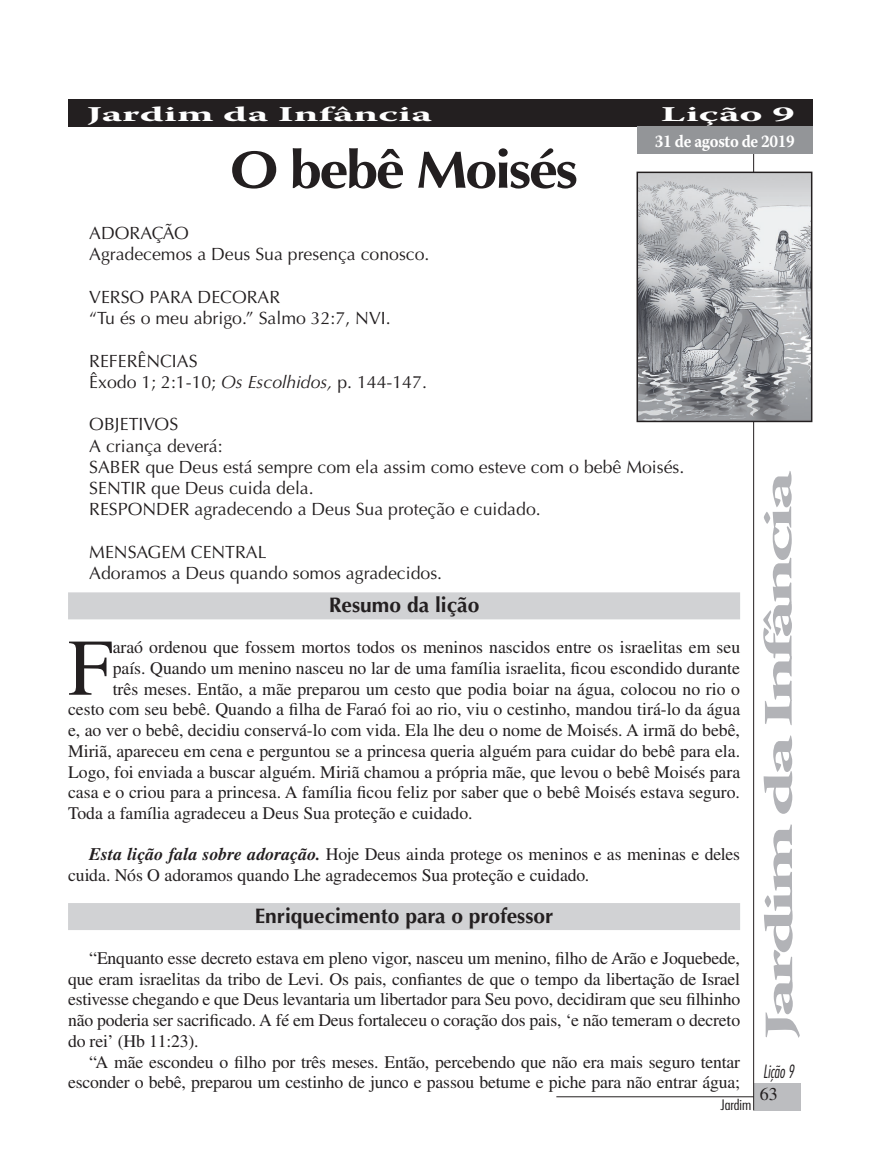
<style>
.page{position:relative;width:872px;height:1170px;background:#fff}
.page>*{position:absolute;margin:0;border:0;box-sizing:border-box;transform-origin:0 0}
.t1{font:80.25px "Times LT Std";color:#231f20}
.t2{font:700 52.5px "Optima LT Std";letter-spacing:-.04em;color:#231f20;scale:1.1 1}
.t3{font:700 40.5px "Warnock Pro";letter-spacing:-.07em;color:#b2b3b7;scale:2 1}
.t4{font:700 21px "Optima LT Std";color:#231f20}
.t5{font:700 21px "Warnock Pro";color:#fff;scale:2 1}
.t6{font:18px "Times LT Std";color:#231f20}
.t7{font:17.7px/20.7px "Times LT Std";color:#231f20}
.t8{font:17.7px/21.3px "Optima LT Std";color:#231f20}
.t9{font:700 17.7px "Warnock Pro";letter-spacing:-.02em;color:#fff;scale:.9 1}
.t10{font:italic 300 condensed 17.7px "Futura Std";color:#231f20;scale:.85 1}
.t11{font:300 condensed 14.1px "Futura Std";color:#231f20;scale:1.18 1}
.s1{font-style:italic}
.s2{font-weight:700;font-style:italic}
</style>
<div class="page">
<div style="left:754px;top:1082px;width:46px;height:28px;background:#bcbdc0"></div>
<hr style="left:753px;top:99px;width:1px;height:1011px;background:#231f20">
<hr style="left:556px;top:1096px;width:197px;height:1px;background:#231f20">
<div style="left:68px;top:592px;width:672px;height:27px;background:#d1d2d4"></div>
<div style="left:68px;top:903px;width:672px;height:27px;background:#d1d2d4"></div>
<img style="left:639px;top:174px;width:170px;height:245px">
<div style="left:636px;top:171px;width:176px;height:251px;border:2px solid #231f20"></div>
<div style="left:68px;top:99px;width:744px;height:27px;background:#231f20"></div>
<div style="left:637px;top:126px;width:175px;height:28px;background:#939598"></div>
<p class="t5" style="left:87px;top:101px;width:174px">Jardim da Infância</p>
<p class="t5" style="left:661px;top:101px;width:68px">Lição 9</p>
<p class="t9" style="left:655px;top:130px;width:157px">31 de agosto de 2019</p>
<h2 class="t2" style="left:230px;top:139px;width:318px">O bebê Moisés</h2>
<p class="t8" style="left:89px;top:223px;width:342px">ADORAÇÃO<br>Agradecemos a Deus Sua presença conosco.</p>
<p class="t8" style="left:89px;top:286px;width:303px">VERSO PARA DECORAR<br>“Tu és o meu abrigo.” Salmo 32:7, NVI.</p>
<p class="t8" style="left:89px;top:350px;width:339px">REFERÊNCIAS<br>Êxodo 1; 2:1-10; <span class="s1">Os Escolhidos,</span> p. 144-147.</p>
<p class="t8" style="left:89px;top:414px;width:596px">OBJETIVOS<br>A criança deverá:<br>SABER que Deus está sempre com ela assim como esteve com o bebê Moisés.<br>SENTIR que Deus cuida dela.<br>RESPONDER agradecendo a Deus Sua proteção e cuidado.</p>
<p class="t8" style="left:89px;top:541px;width:354px">MENSAGEM CENTRAL<br>Adoramos a Deus quando somos agradecidos.</p>
<p class="t4" style="left:329px;top:592px;width:152px">Resumo da lição</p>
<h1 class="t1" style="left:68px;top:622px;width:46px">F</h1>
<p class="t7" style="left:113px;top:637px;width:629px">araó ordenou que fossem mortos todos os meninos nascidos entre os israelitas em seu</p>
<h3 class="t3" style="left:754px;top:1039px;width:286px;rotate:-90deg">Jardim da Infância</h3>
<p class="t7" style="left:113px;top:657px;width:629px">país. Quando um menino nasceu no lar de uma família israelita, ficou escondido durante</p>
<p class="t7" style="left:113px;top:678px;width:629px">três meses. Então, a mãe preparou um cesto que podia boiar na água, colocou no rio o</p>
<p class="t7" style="left:68px;top:699px;width:673px">cesto com seu bebê. Quando a filha de Faraó foi ao rio, viu o cestinho, mandou tirá-lo da água</p>
<p class="t7" style="left:68px;top:719px;width:673px">e, ao ver o bebê, decidiu conservá-lo com vida. Ela lhe deu o nome de Moisés. A irmã do bebê,</p>
<p class="t7" style="left:68px;top:740px;width:673px">Miriã, apareceu em cena e perguntou se a princesa queria alguém para cuidar do bebê para ela.</p>
<p class="t7" style="left:68px;top:761px;width:673px">Logo, foi enviada a buscar alguém. Miriã chamou a própria mãe, que levou o bebê Moisés para</p>
<p class="t7" style="left:68px;top:781px;width:673px">casa e o criou para a princesa. A família ficou feliz por saber que o bebê Moisés estava seguro.</p>
<p class="t7" style="left:68px;top:802px;width:406px">Toda a família agradeceu a Deus Sua proteção e cuidado.</p>
<p class="t7" style="left:68px;top:843px;width:673px;text-indent:21px"><span class="s2">Esta lição fala sobre adoração.</span> Hoje Deus ainda protege os meninos e as meninas e deles cuida. Nós O adoramos quando Lhe agradecemos Sua proteção e cuidado.</p>
<p class="t4" style="left:255px;top:903px;width:300px">Enriquecimento para o professor</p>
<p class="t7" style="left:68px;top:947px;width:673px;text-align:justify;text-indent:21px">“Enquanto esse decreto estava em pleno vigor, nasceu um menino, filho de Arão e Joquebede, que eram israelitas da tribo de Levi. Os pais, confiantes de que o tempo da libertação de Israel estivesse chegando e que Deus levantaria um libertador para Seu povo, decidiram que seu filhinho não poderia ser sacrificado. A fé em Deus fortaleceu o coração dos pais, ‘e não temeram o decreto do rei’ (Hb 11:23).</p>
<p class="t7" style="left:68px;top:1051px;width:673px;text-align:right">“A mãe escondeu o filho por três meses. Então, percebendo que não era mais seguro tentar esconder o bebê, preparou um cestinho de junco e passou betume e piche para não entrar água;</p>
<p class="t10" style="left:763px;top:1061px;width:38px">Lição 9</p>
<p class="t6" style="left:760px;top:1083px;width:19px">63</p>
<p class="t11" style="left:720px;top:1096px;width:28px">Jardim</p>
</div>
